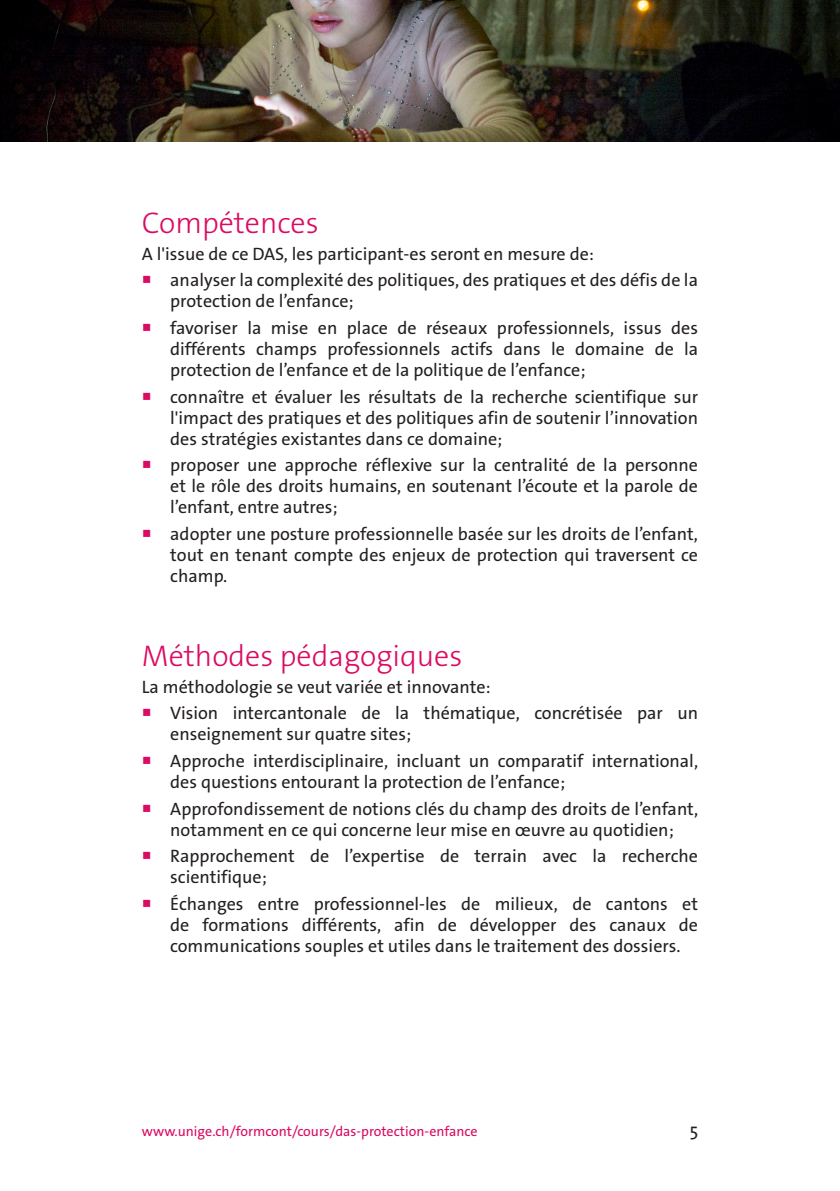
<style>
.page{position:relative;width:840px;height:1191px;background:#fff}
.page>*{position:absolute;margin:0;border:0;box-sizing:border-box;transform-origin:0 0}
.texte{font:300 30px "The Sans Os F";color:#db0a62}
.retrait5{font:18px/21px "The Sans Os F";color:#231f20;text-align:justify}
.texte-2{font:18px "The Sans Os F";color:#231f20}
.t1{font:14px "The Sans Os F";color:#db0a62}
.s1{color:#db0a62}
</style>
<div class="page">
<img style="left:0;top:0;width:839px;height:142px">
<p class="texte" style="left:142px;top:203px;width:178px">Compétences</p>
<p class="texte-2" style="left:142px;top:242px;width:453px">A l'issue de ce DAS, les participant-es seront en mesure de:</p>
<p class="retrait5" style="left:170px;top:270px;width:529px;text-indent:-28px"><span class="s1">○</span> analyser la complexité des politiques, des pratiques et des défis de la protection de l’enfance;</p>
<p class="retrait5" style="left:170px;top:317px;width:529px;text-indent:-28px"><span class="s1">○</span> favoriser la mise en place de réseaux professionnels, issus des différents champs professionnels actifs dans le domaine de la protection de l’enfance et de la politique de l’enfance;</p>
<p class="retrait5" style="left:170px;top:386px;width:529px;text-indent:-28px"><span class="s1">○</span> connaître et évaluer les résultats de la recherche scientifique sur l'impact des pratiques et des politiques afin de soutenir l’innovation des stratégies existantes dans ce domaine;</p>
<p class="retrait5" style="left:170px;top:455px;width:529px;text-indent:-28px"><span class="s1">○</span> proposer une approche réflexive sur la centralité de la personne et le rôle des droits humains, en soutenant l’écoute et la parole de l’enfant, entre autres;</p>
<p class="retrait5" style="left:170px;top:523px;width:529px;text-indent:-28px"><span class="s1">○</span> adopter une posture professionnelle basée sur les droits de l’enfant, tout en tenant compte des enjeux de protection qui traversent ce champ.</p>
<p class="texte" style="left:142px;top:636px;width:322px">Méthodes pédagogiques</p>
<p class="texte-2" style="left:142px;top:675px;width:350px">La méthodologie se veut variée et innovante:</p>
<p class="retrait5" style="left:170px;top:703px;width:529px;text-indent:-28px"><span class="s1">○</span> Vision intercantonale de la thématique, concrétisée par un enseignement sur quatre sites;</p>
<p class="retrait5" style="left:170px;top:750px;width:529px;text-indent:-28px"><span class="s1">○</span> Approche interdisciplinaire, incluant un comparatif international, des questions entourant la protection de l’enfance;</p>
<p class="retrait5" style="left:142px;top:798px;width:557px;text-align:center"><span class="s1">○</span> Approfondissement de notions clés du champ des droits de l’enfant, notamment en ce qui concerne leur mise en œuvre au quotidien;</p>
<p class="retrait5" style="left:170px;top:846px;width:529px;text-indent:-28px"><span class="s1">○</span> Rapprochement de l’expertise de terrain avec la recherche scientifique;</p>
<p class="retrait5" style="left:170px;top:893px;width:529px;text-indent:-28px"><span class="s1">○</span> Échanges entre professionnel-les de milieux, de cantons et de formations différents, afin de développer des canaux de communications souples et utiles dans le traitement des dossiers.</p>
<p class="t1" style="left:142px;top:1122px;width:337px">www.unige.ch/formcont/cours/das-protection-enfance</p>
<p class="retrait5" style="left:689px;top:1119px;width:10px">5</p>
</div>
